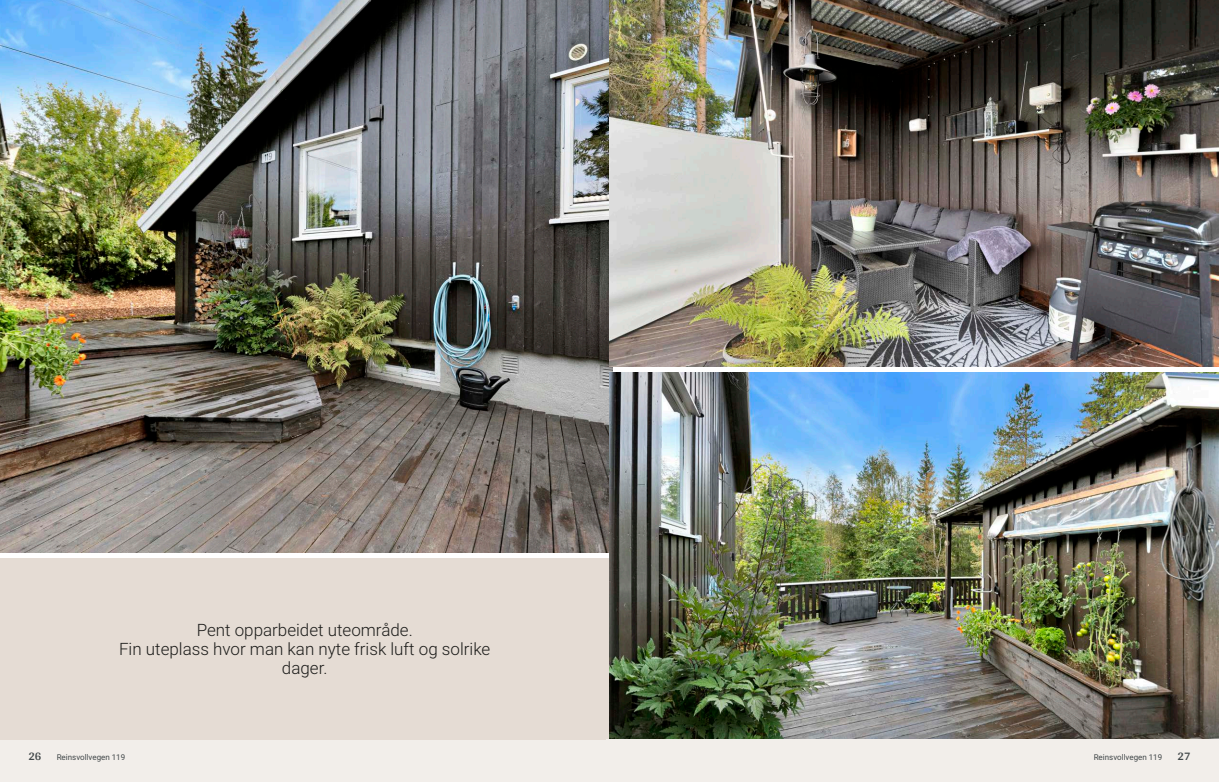
<style>
.page{position:relative;width:1219px;height:782px;background:#fff}
.page>*{position:absolute;margin:0;border:0;box-sizing:border-box;transform-origin:0 0}
.t1{font:300 17px/19px "Roboto";color:#1d1d1b;text-align:center}
.t2{font:700 12px "Arya";color:#414749}
.t3{font:8px "Roboto";color:#414749}
</style>
<div class="page">
<img style="left:0;top:0;width:612px;height:552px">
<div style="left:0;top:739px;width:612px;height:42px;background:#f2eeea"></div>
<div style="left:0;top:558px;width:612px;height:181px;background:#e5dcd4"></div>
<img style="left:609px;top:0;width:610px;height:367px">
<img style="left:609px;top:372px;width:610px;height:367px">
<div style="left:607px;top:739px;width:612px;height:42px;background:#f2eeea"></div>
<p class="t1" style="left:119px;top:619px;width:373px">Pent opparbeidet uteområde.<br>Fin uteplass hvor man kan nyte frisk luft og solrike dager.</p>
<p class="t2" style="left:28px;top:749px;width:15px">26</p>
<p class="t3" style="left:57px;top:751px;width:70px">Reinsvollvegen 119</p>
<p class="t3" style="left:1094px;top:751px;width:70px">Reinsvollvegen 119</p>
<p class="t2" style="left:1177px;top:749px;width:15px">27</p>
</div>
